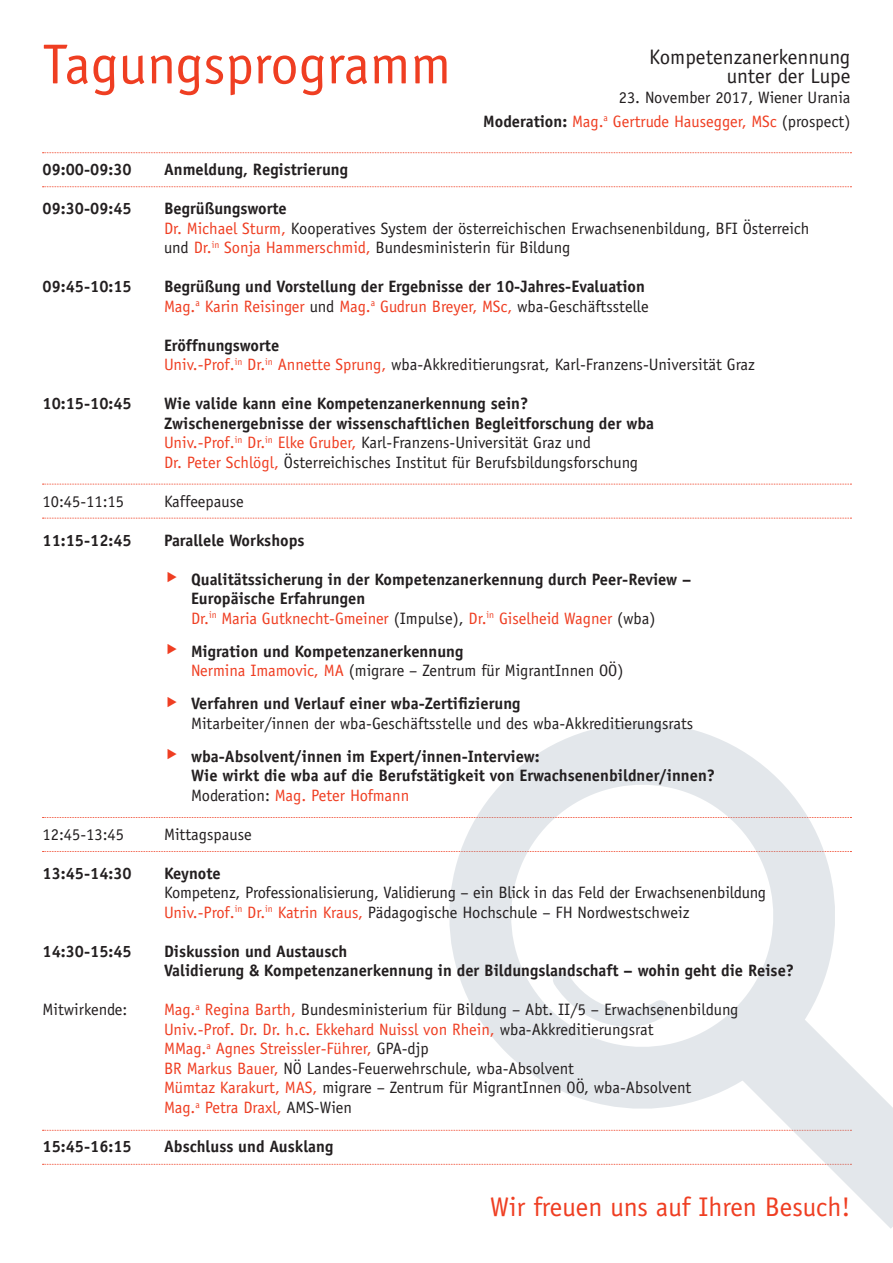
<style>
.page{position:relative;width:893px;height:1263px;background:#fff}
.page>*{position:absolute;margin:0;border:0;box-sizing:border-box;transform-origin:0 0}
.t1{font:56.4px "Officina Sans Std";color:#ef3e22}
.t2{font:27px "Officina Sans Std";color:#ef3e22}
.t3{font:21px/19.5px "Officina Sans Std";color:#231f20;text-align:right}
.t4{font:16.5px/19.5px "Officina Sans Std";color:#231f20}
.t5{font:700 16.5px/19.5px "Officina Sans Std";color:#231f20}
.s1{font-weight:700}
.s2{color:#ef3e22}
.s3{font-weight:400;color:#ef3e22}
.s4{font-weight:400}
</style>
<div class="page">
<svg style="left:43px;top:484px;width:808px;height:1px"></svg>
<svg style="left:43px;top:152px;width:808px;height:1px"></svg>
<svg style="left:43px;top:817px;width:808px;height:1px"></svg>
<svg style="left:43px;top:518px;width:808px;height:1px"></svg>
<svg style="left:43px;top:186px;width:808px;height:1px"></svg>
<svg style="left:43px;top:851px;width:808px;height:1px"></svg>
<svg style="left:377px;top:723px;width:467px;height:233px"></svg>
<svg style="left:43px;top:956px;width:850px;height:273px"></svg>
<h1 class="t1" style="left:43px;top:31px;width:410px">Tagungsprogramm</h1>
<p class="t3" style="left:649px;top:47px;width:203px">Kompetenzanerkennung unter der Lupe</p>
<p class="t4" style="left:483px;top:85px;width:369px;line-height:24px;text-align:right">23. November 2017, Wiener Urania<br><span class="s1">Moderation:</span> <span class="s2">Mag.</span><sup>a</sup> <span class="s2">Gertrude Hausegger, MSc</span> (prospect)</p>
<p class="t5" style="left:43px;top:160px;width:91px">09:00-09:30</p>
<p class="t5" style="left:164px;top:160px;width:185px">Anmeldung, Registrierung</p>
<p class="t5" style="left:43px;top:199px;width:91px">09:30-09:45</p>
<p class="t4" style="left:164px;top:199px;width:647px"><span class="s1">Begrüßungsworte<br></span><span class="s2">Dr. Michael Sturm,</span> Kooperatives System der österreichischen Erwachsenenbildung, BFI Österreich und <span class="s2">Dr.</span><sup>in</sup> <span class="s2">Sonja Hammerschmid,</span> Bundesministerin für Bildung</p>
<p class="t5" style="left:43px;top:277px;width:91px">09:45-10:15</p>
<p class="t5" style="left:164px;top:277px;width:486px">Begrüßung und Vorstellung der Ergebnisse der 10-Jahres-Evaluation<br><span class="s3">Mag.</span><sup>a</sup> <span class="s3">Karin Reisinger</span> <span class="s4">und</span> <span class="s3">Mag.</span><sup>a</sup> <span class="s3">Gudrun Breyer, MSc,</span> <span class="s4">wba-Geschäftsstelle</span></p>
<p class="t4" style="left:164px;top:336px;width:592px"><span class="s1">Eröffnungsworte<br></span><span class="s2">Univ.-Prof.</span><sup>in</sup> <span class="s2">Dr.</span><sup>in</sup> <span class="s2">Annette Sprung,</span> wba-Akkreditierungsrat, Karl-Franzens-Universität Graz</p>
<p class="t5" style="left:43px;top:394px;width:91px">10:15-10:45</p>
<p class="t5" style="left:164px;top:394px;width:492px">Wie valide kann eine Kompetenzanerkennung sein?<br>Zwischenergebnisse der wissenschaftlichen Begleitforschung der wba <span class="s3">Univ.-Prof.</span><sup>in</sup> <span class="s3">Dr.</span><sup>in</sup> <span class="s3">Elke Gruber,</span> <span class="s4">Karl-Franzens-Universität Graz und<br></span><span class="s3">Dr. Peter Schlögl,</span> <span class="s4">Österreichisches Institut für Berufsbildungsforschung</span></p>
<p class="t4" style="left:43px;top:492px;width:83px">10:45-11:15</p>
<p class="t4" style="left:164px;top:492px;width:81px">Kaffeepause</p>
<p class="t5" style="left:43px;top:530px;width:91px">11:15-12:45</p>
<p class="t5" style="left:164px;top:530px;width:142px">Parallele Workshops</p>
<p class="t5" style="left:191px;top:569px;width:502px">Qualitätssicherung in der Kompetenzanerkennung durch Peer-Review –<br>Europäische Erfahrungen<br><span class="s3">Dr.</span><sup>in</sup> <span class="s3">Maria Gutknecht-Gmeiner</span> <span class="s4">(Impulse),</span> <span class="s3">Dr.</span><sup>in</sup> <span class="s3">Giselheid Wagner</span> <span class="s4">(wba)</span></p>
<p class="t4" style="left:191px;top:642px;width:434px"><span class="s1">Migration und Kompetenzanerkennung<br></span><span class="s2">Nermina Imamovic, MA</span> (migrare – Zentrum für MigrantInnen OÖ)</p>
<p class="t5" style="left:191px;top:694px;width:331px">Verfahren und Verlauf einer wba-Zertifizierung</p>
<p class="t4" style="left:191px;top:714px;width:504px">Mitarbeiter/innen der wba-Geschäftsstelle und des wba-Akkreditierungsrats</p>
<p class="t5" style="left:191px;top:746px;width:526px">wba-Absolvent/innen im Expert/innen-Interview:<br>Wie wirkt die wba auf die Berufstätigkeit von Erwachsenenbildner/innen?<br><span class="s4">Moderation:</span> <span class="s3">Mag. Peter Hofmann</span></p>
<p class="t4" style="left:43px;top:825px;width:83px">12:45-13:45</p>
<p class="t4" style="left:164px;top:825px;width:89px">Mittagspause</p>
<p class="t5" style="left:43px;top:863px;width:91px">13:45-14:30</p>
<p class="t5" style="left:164px;top:863px;width:58px">Keynote</p>
<p class="t4" style="left:164px;top:883px;width:604px">Kompetenz, Professionalisierung, Validierung – ein Blick in das Feld der Erwachsenenbildung<br><span class="s2">Univ.-Prof.</span><sup>in</sup> <span class="s2">Dr.</span><sup>in</sup> <span class="s2">Katrin Kraus,</span> Pädagogische Hochschule – FH Nordwestschweiz</p>
<p class="t5" style="left:43px;top:941px;width:91px">14:30-15:45</p>
<p class="t5" style="left:164px;top:941px;width:632px">Diskussion und Austausch<br>Validierung &amp; Kompetenzanerkennung in der Bildungslandschaft – wohin geht die Reise?</p>
<p class="t4" style="left:43px;top:1000px;width:86px">Mitwirkende:</p>
<p class="t4" style="left:164px;top:1000px;width:576px"><span class="s2">Mag.</span><sup>a</sup> <span class="s2">Regina Barth,</span> Bundesministerium für Bildung – Abt. II/5 – Erwachsenenbildung <span class="s2">Univ.-Prof. Dr. Dr. h.c. Ekkehard Nuissl von Rhein,</span> wba-Akkreditierungsrat<br><span class="s2">MMag.</span><sup>a</sup> <span class="s2">Agnes Streissler-Führer,</span> GPA-djp<br><span class="s2">BR Markus Bauer,</span> NÖ Landes-Feuerwehrschule, wba-Absolvent<br><span class="s2">Mümtaz Karakurt, MAS,</span> migrare – Zentrum für MigrantInnen OÖ, wba-Absolvent<br><span class="s2">Mag.</span><sup>a</sup> <span class="s2">Petra Draxl,</span> AMS-Wien</p>
<p class="t5" style="left:43px;top:1136px;width:91px">15:45-16:15</p>
<p class="t5" style="left:164px;top:1136px;width:171px">Abschluss und Ausklang</p>
<h2 class="t2" style="left:490px;top:1191px;width:362px">Wir freuen uns auf Ihren Besuch!</h2>
</div>
